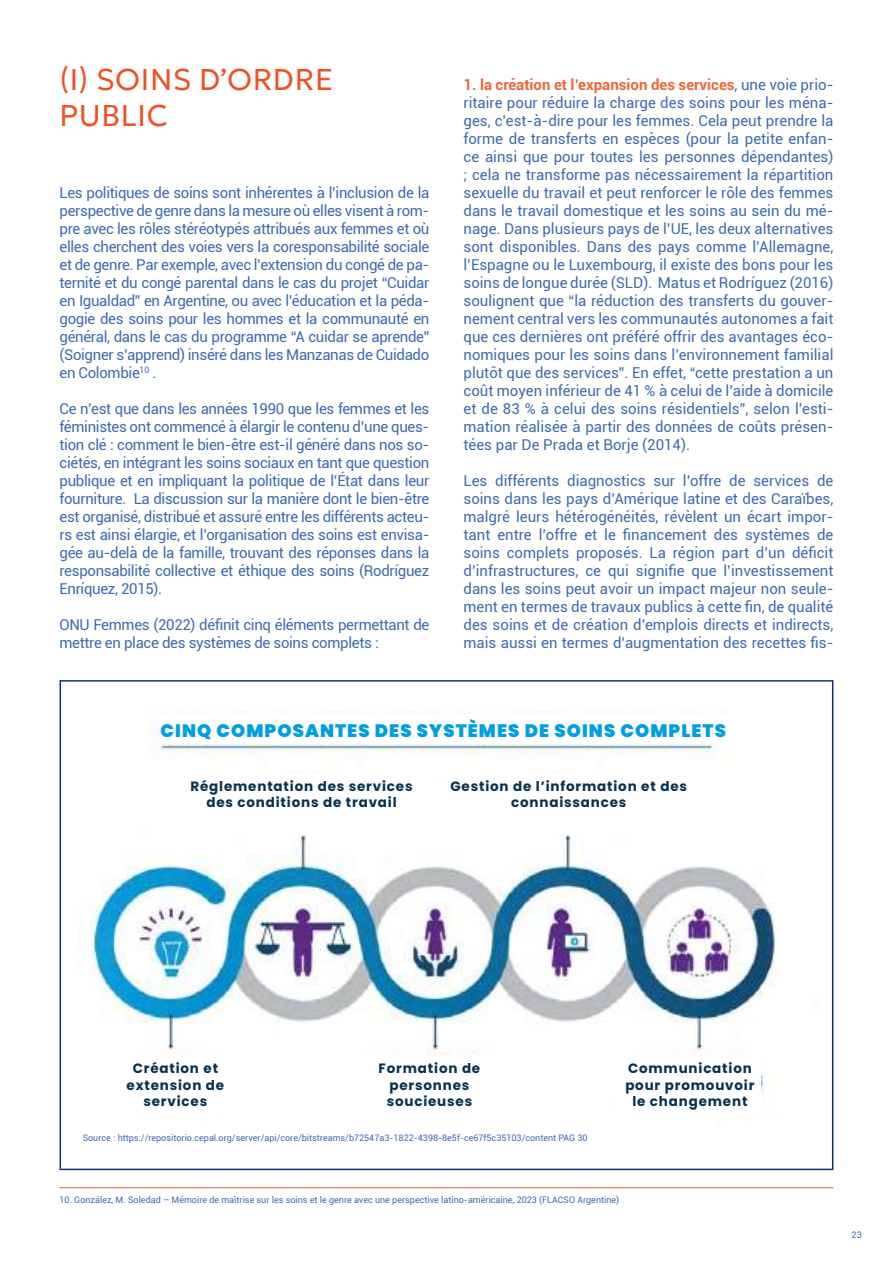
<style>
.page{position:relative;width:893px;height:1263px;background:#fff}
.page>*{position:absolute;margin:0;border:0;box-sizing:border-box;transform-origin:0 0}
.t1{font:300 30px/36px "Geologica Cursive";letter-spacing:.02em;color:#ef5123}
.t2{font:900 18px "Poppins";letter-spacing:.06em;color:#009ee3}
.t3{font:15px/18px "Roboto";letter-spacing:-.02em;color:#3e6bb3;text-align:justify}
.t4{font:700 13.5px/16.2px "Poppins";letter-spacing:.06em;color:#07314f;text-align:center}
.t5{font:9px "Roboto";color:#3e6bb3}
.s1{font-weight:700;color:#ec6739}
</style>
<div class="page">
<hr style="left:60px;top:1187px;width:773px;height:1px;background:#ef5123">
<img style="left:79px;top:710px;width:697px;height:390px">
<div style="left:161px;top:715px;width:598px;height:29px;background:#fff"></div>
<div style="left:182px;top:774px;width:239px;height:60px;background:#fff"></div>
<div style="left:104px;top:1056px;width:143px;height:60px;background:#fff"></div>
<div style="left:358px;top:1056px;width:143px;height:60px;background:#fff"></div>
<div style="left:619px;top:1056px;width:142px;height:60px;background:#fff"></div>
<div style="left:450px;top:774px;width:238px;height:60px;background:#fff"></div>
<h1 class="t1" style="left:60px;top:59px;width:275px">(I) SOINS D’ORDRE<br>PUBLIC</h1>
<p class="t3" style="left:60px;top:183px;width:371px">Les politiques de soins sont inhérentes à l’inclusion de la perspective de genre dans la mesure où elles visent à rom&shy;pre avec les rôles stéréotypés attribués aux femmes et où elles cherchent des voies vers la coresponsabilité sociale et de genre. Par exemple, avec l’extension du congé de pa&shy;ternité et du congé parental dans le cas du projet “Cuidar en Igualdad” en Argentine, ou avec l’éducation et la péda&shy;gogie des soins pour les hommes et la communauté en général, dans le cas du programme “A cuidar se aprende” (Soigner s’apprend) inséré dans les Manzanas de Cuidado en Colombie<sup>10</sup> .</p>
<p class="t3" style="left:60px;top:399px;width:371px">Ce n’est que dans les années 1990 que les femmes et les féministes ont commencé à élargir le contenu d’une ques&shy;tion clé : comment le bien-être est-il généré dans nos so&shy;ciétés, en intégrant les soins sociaux en tant que question publique et en impliquant la politique de l’État dans leur fourniture. La discussion sur la manière dont le bien-être est organisé, distribué et assuré entre les différents acteu&shy;rs est ainsi élargie, et l’organisation des soins est envisa&shy;gée au-delà de la famille, trouvant des réponses dans la responsabilité collective et éthique des soins (Rodríguez Enríquez, 2015).</p>
<p class="t3" style="left:60px;top:615px;width:371px">ONU Femmes (2022) définit cinq éléments permettant de mettre en place des systèmes de soins complets :</p>
<p class="t3" style="left:463px;top:75px;width:371px"><span class="s1">1. la création et l’expansion des services</span>, une voie prio&shy;ritaire pour réduire la charge des soins pour les ména&shy;ges, c’est-à-dire pour les femmes. Cela peut prendre la forme de transferts en espèces (pour la petite enfan&shy;ce ainsi que pour toutes les personnes dépendantes) ; cela ne transforme pas nécessairement la répartition sexuelle du travail et peut renforcer le rôle des femmes dans le travail domestique et les soins au sein du mé&shy;nage. Dans plusieurs pays de l’UE, les deux alternatives sont disponibles. Dans des pays comme l’Allemagne, l’Espagne ou le Luxembourg, il existe des bons pour les soins de longue durée (SLD). Matus et Rodríguez (2016) soulignent que “la réduction des transferts du gouver&shy;nement central vers les communautés autonomes a fait que ces dernières ont préféré offrir des avantages éco&shy;nomiques pour les soins dans l’environnement familial plutôt que des services”. En effet, “cette prestation a un coût moyen inférieur de 41 % à celui de l’aide à domicile et de 83 % à celui des soins résidentiels”, selon l’esti&shy;mation réalisée à partir des données de coûts présen&shy;tées par De Prada et Borje (2014).</p>
<p class="t3" style="left:463px;top:471px;width:371px">Les différents diagnostics sur l’offre de services de soins dans les pays d’Amérique latine et des Caraïbes, malgré leurs hétérogénéités, révèlent un écart impor&shy;tant entre l’offre et le financement des systèmes de soins complets proposés. La région part d’un déficit d’infrastructures, ce qui signifie que l’investissement dans les soins peut avoir un impact majeur non seule&shy;ment en termes de travaux publics à cette fin, de qualité des soins et de création d’emplois directs et indirects, mais aussi en termes d’augmentation des recettes fis-</p>
<p class="t2" style="left:161px;top:721px;width:567px">CINQ COMPOSANTES DES SYSTÈMES DE SOINS COMPLETS</p>
<p class="t4" style="left:191px;top:778px;width:223px">Réglementation des services des conditions de travail</p>
<p class="t4" style="left:450px;top:778px;width:238px">Gestion de l’information et des connaissances</p>
<p class="t4" style="left:127px;top:1061px;width:99px">Création et extension de services</p>
<p class="t4" style="left:379px;top:1061px;width:103px">Formation de personnes soucieuses</p>
<p class="t4" style="left:625px;top:1061px;width:131px">Communication pour promouvoir le changement</p>
<p class="t5" style="left:83px;top:1131px;width:506px">Source : https://repositorio.cepal.org/server/api/core/bitstreams/b72547a3-1822-4398-8e5f-ce67f5c35103/content PAG 30</p>
<p class="t5" style="left:60px;top:1193px;width:561px">10. González, M. Soledad – Mémoire de maîtrise sur les soins et le genre avec une perspective latino-américaine, 2023 (FLACSO Argentine)</p>
<p class="t5" style="left:852px;top:1229px;width:12px">23</p>
</div>
